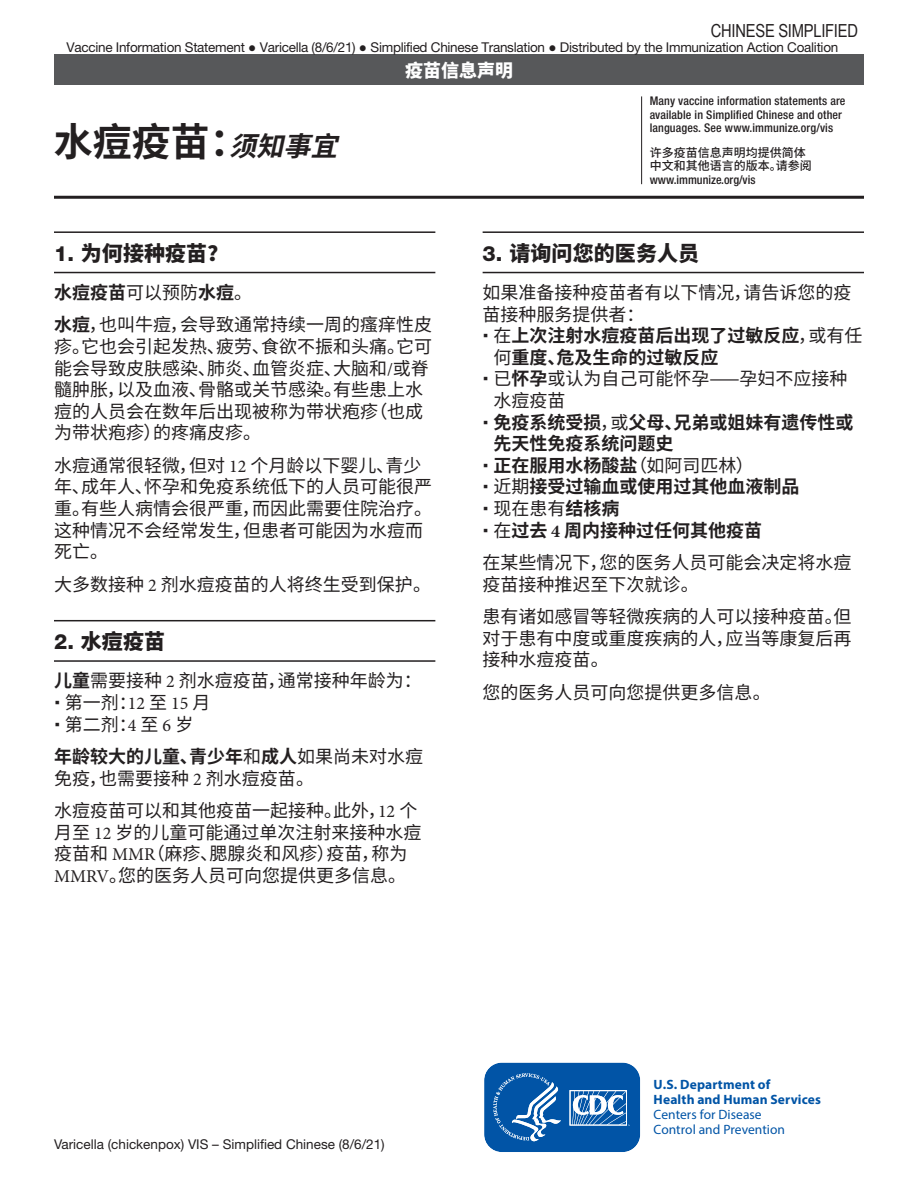
<style>
.page{position:relative;width:918px;height:1188px;background:#fff}
.page>*{position:absolute;margin:0;border:0;box-sizing:border-box;transform-origin:0 0}
.t1{font:700 39px "Noto Sans CJ Ksc";color:#231f20}
.t2{font:900 21px "Noto Sans CJ Ksc";letter-spacing:.005em;color:#231f20}
.t3{font:18px/21.6px "Noto Sans CJ Ksc";color:#231f20}
.t4{font:700 18px/21.6px "Noto Sans CJ Ksc";color:#231f20}
.t5{font:18px "Arial Narrow";letter-spacing:-.015em;color:#221e1f}
.t6{font:900 18px "Noto Sans CJ Ksc";color:#fff}
.t7{font:13.5px "Helvetica Neue LT Std";letter-spacing:-.02em;color:#231f20}
.t8{font:13.5px "Helvetica Neue LT Std";color:#231f20}
.t9{font:700 13.5px/15px "Myriad Pro";letter-spacing:.01em;color:#0154a6}
.t10{font:13.5px/15px "Myriad Pro";color:#0154a6}
.t11{font:500 condensed 12px/13.5px "Helvetica Neue LT Std";letter-spacing:.01em;color:#231f20}
.t12{font:500 12px/13.5px "Noto Sans CJ Ksc";color:#231f20}
.s1{font-family:"Microsoft Sans Serif"}
.s2{font-style:italic;font-size:27px}
.s3{font-family:"Helvetica Neue LT Std";font-weight:800}
.s4{font-weight:400}
.s5{font-weight:700}
.s6{font-family:"Minion Pro"}
</style>
<div class="page">
<div style="left:54px;top:54px;width:810px;height:31px;background:#57585a"></div>
<hr style="left:641px;top:96px;width:1px;height:88px;background:#231f20">
<hr style="left:54px;top:196px;width:810px;height:3px;background:#231f20">
<svg style="left:484px;top:1062px;width:157px;height:90px;background:#296fb4"></svg>
<hr style="left:483px;top:231px;width:381px;height:2px;background:#231f20">
<hr style="left:483px;top:272px;width:381px;height:1px;background:#231f20">
<hr style="left:54px;top:620px;width:381px;height:1px;background:#231f20">
<hr style="left:54px;top:660px;width:381px;height:2px;background:#231f20">
<hr style="left:54px;top:231px;width:381px;height:2px;background:#231f20">
<hr style="left:54px;top:272px;width:381px;height:1px;background:#231f20">
<p class="t5" style="left:711px;top:17px;width:149px">CHINESE SIMPLIFIED</p>
<p class="t7" style="left:66px;top:39px;width:773px">Vaccine Information Statement <span class="s1">●</span> Varicella (8/6/21) <span class="s1">●</span> Simplified Chinese Translation <span class="s1">●</span> Distributed by the Immunization Action Coalition</p>
<h1 class="t1" style="left:54px;top:120px;width:301px">水痘疫苗：<span class="s2">须知事宜</span></h1>
<p class="t6" style="left:405px;top:60px;width:109px">疫苗信息声明</p>
<p class="t11" style="left:650px;top:94px;width:197px">Many vaccine information statements are available in Simplifed Chinese and other languages. See www.immunize.org/vis</p>
<p class="t12" style="left:650px;top:146px;width:163px">许多疫苗信息声明均提供简体中文和其他语言的版本。请参阅</p>
<p class="t11" style="left:650px;top:173px;width:107px">www.immunize.org/vis</p>
<p class="t2" style="left:54px;top:241px;width:176px"><span class="s3">1.</span> 为何接种疫苗？</p>
<h4 class="t4" style="left:54px;top:282px;width:200px">水痘疫苗<span class="s4">可以预防</span>水痘<span class="s4">。</span></h4>
<p class="t3" style="left:54px;top:314px;width:379px"><span class="s5">水痘</span>，也叫牛痘，会导致通常持续一周的瘙痒性皮疹。它也会引起发热、疲劳、食欲不振和头痛。它可能会导致皮肤感染、肺炎、血管炎症、大脑和<span class="s6">/</span>或脊髓肿胀，以及血液、骨骼或关节感染。有些患上水痘的人员会在数年后出现被称为带状疱疹（也成为带状疱疹）的疼痛皮疹。</p>
<p class="t3" style="left:54px;top:455px;width:380px">水痘通常很轻微，但对 <span class="s6">12</span> 个月龄以下婴儿、青少年、成年人、怀孕和免疫系统低下的人员可能很严重。有些人病情会很严重，而因此需要住院治疗。这种情况不会经常发生，但患者可能因为水痘而死亡。</p>
<p class="t3" style="left:54px;top:574px;width:379px">大多数接种 <span class="s6">2</span> 剂水痘疫苗的人将终生受到保护。</p>
<h3 class="t2" style="left:54px;top:629px;width:113px"><span class="s3">2.</span> 水痘疫苗</h3>
<p class="t3" style="left:65px;top:670px;width:359px;text-indent:-11px"><span class="s5">儿童</span>需要接种 <span class="s6">2</span> 剂水痘疫苗，通常接种年龄为：第一剂：<span class="s6">12</span> 至 <span class="s6">15</span> 月<br>第二剂：<span class="s6">4</span> 至 <span class="s6">6</span> 岁</p>
<p class="t3" style="left:54px;top:746px;width:370px"><span class="s5">年龄较大的儿童、青少年</span>和<span class="s5">成人</span>如果尚未对水痘免疫，也需要接种 <span class="s6">2</span> 剂水痘疫苗。</p>
<p class="t3" style="left:54px;top:800px;width:369px">水痘疫苗可以和其他疫苗一起接种。此外，<span class="s6">12</span> 个月至 <span class="s6">12</span> 岁的儿童可能通过单次注射来接种水痘疫苗和 <span class="s6">MMR</span>（麻疹、腮腺炎和风疹）疫苗，称为<br><span class="s6">MMRV</span>。您的医务人员可向您提供更多信息。</p>
<h3 class="t2" style="left:483px;top:241px;width:218px"><span class="s3">3.</span> 请询问您的医务人员</h3>
<p class="t3" style="left:483px;top:282px;width:370px">如果准备接种疫苗者有以下情况，请告诉您的疫</p>
<p class="t3" style="left:483px;top:304px;width:163px">苗接种服务提供者：</p>
<p class="t4" style="left:493px;top:325px;width:370px"><span class="s4">在</span>上次注射水痘疫苗后出现了过敏反应<span class="s4">，或有任</span></p>
<p class="t3" style="left:493px;top:347px;width:356px">何<span class="s5">重度、危及生命的过敏反应<br></span>已<span class="s5">怀孕</span>或认为自己可能怀孕——孕妇不应接种</p>
<p class="t4" style="left:493px;top:390px;width:361px"><span class="s4">水痘疫苗<br></span>免疫系统受损<span class="s4">，或</span>父母、兄弟或姐妹有遗传性或</p>
<p class="t4" style="left:493px;top:433px;width:307px">先天性免疫系统问题史<br>正在服用水杨酸盐<span class="s4">（如阿司匹林）<br>近期</span>接受过输血或使用过其他血液制品<span class="s4">现在患有</span>结核病<br><span class="s4">在</span>过去 <span class="s6">4</span> 周内接种过任何其他疫苗</p>
<p class="t3" style="left:483px;top:552px;width:370px">在某些情况下，您的医务人员可能会决定将水痘疫苗接种推迟至下次就诊。</p>
<p class="t3" style="left:483px;top:606px;width:370px;text-align:justify">患有诸如感冒等轻微疾病的人可以接种疫苗。但对于患有中度或重度疾病的人，应当等康复后再接种水痘疫苗。</p>
<p class="t3" style="left:483px;top:682px;width:290px">您的医务人员可向您提供更多信息。</p>
<p class="t8" style="left:54px;top:1136px;width:332px">Varicella (chickenpox) VIS – Simplifed Chinese (8/6/21)</p>
<p class="t9" style="left:654px;top:1077px;width:169px">U.S. Department of<br>Health and Human Services</p>
<p class="t10" style="left:654px;top:1107px;width:133px">Centers for Disease<br>Control and Prevention</p>
</div>
